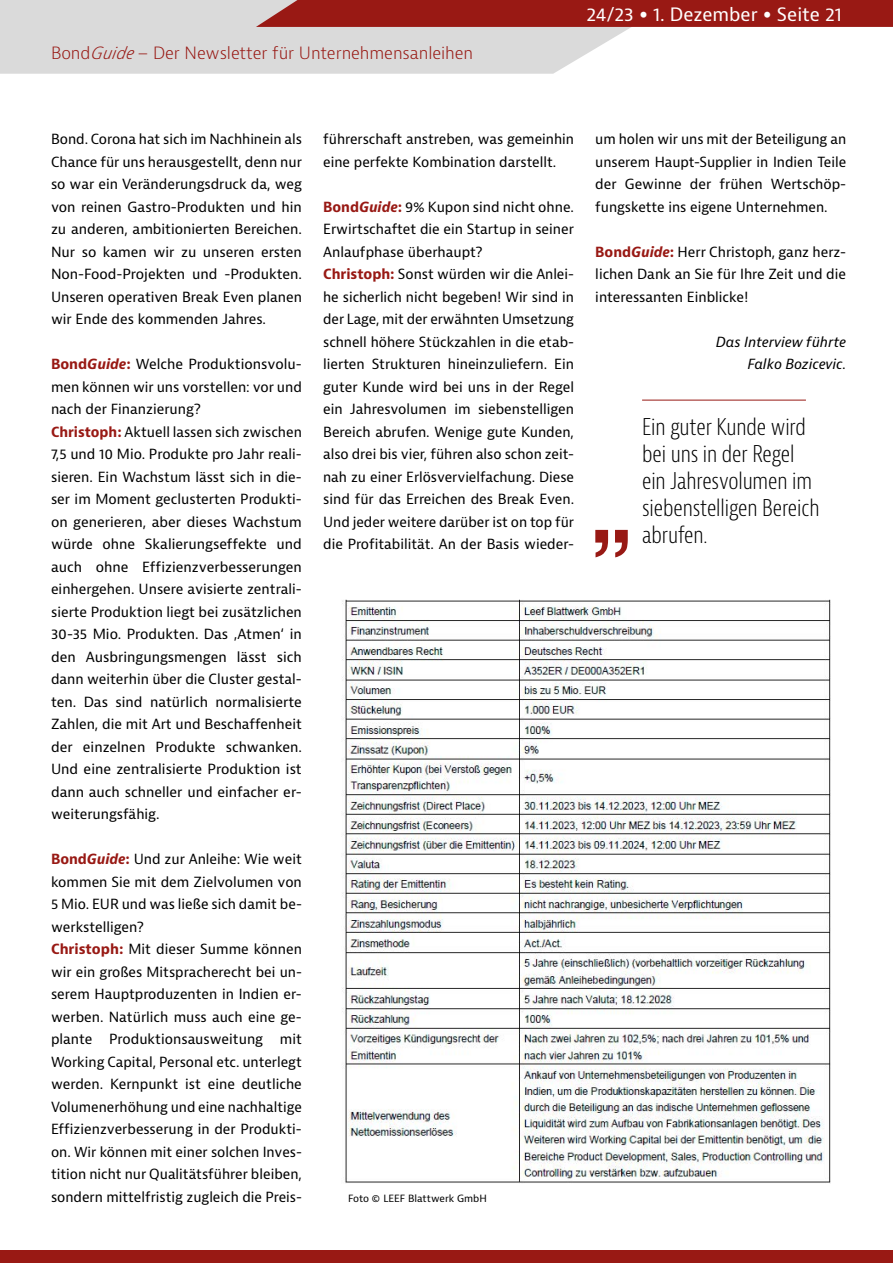
<style>
.page{position:relative;width:893px;height:1263px;background:#fff}
.page>*{position:absolute;margin:0;border:0;box-sizing:border-box;transform-origin:0 0}
.t1{font:300 condensed 22.5px/27px "Bernina Sans";letter-spacing:-.005em;color:#000}
.t2{font:18px "Bernina Sans";color:#fff}
.t3{font:300 16.5px "Bernina Sans";letter-spacing:-.005em;color:#981914}
.t4{font:13.65px/22.5px "Bernina Sans";color:#000}
.t5{font:italic 13.65px/22.5px "Bernina Sans";color:#000;text-align:right}
.t6{font:9.75px "Bernina Sans";color:#000}
.s1{font-style:italic}
.s2{font-family:"Arial";font-weight:900}
.s3{font-weight:700;color:#981914}
.s4{font-weight:700;font-style:italic;color:#981914}
</style>
<div class="page">
<div style="left:0;top:0;width:631px;height:74px;background:#dadada"></div>
<svg style="left:256px;top:0;width:637px;height:27px;background:#9b1f1a"></svg>
<div style="left:0;top:1250px;width:893px;height:13px;background:#991914"></div>
<img style="left:342px;top:599px;width:489px;height:584px">
<svg style="left:595px;top:530px;width:33px;height:27px"></svg>
<hr style="left:642px;top:400px;width:164px;height:1px;background:#981914">
<p class="t3" style="left:51px;top:42px;width:424px">Bond<span class="s1">Guide</span>– Der Newsletter für Unternehmensanleihen</p>
<h2 class="t2" style="left:587px;top:2px;width:257px">24/23 <span class="s2">•</span> 1. Dezember <span class="s2">•</span> Seite 21</h2>
<p class="t4" style="left:51px;top:128px;width:252px;text-align:justify">Bond. Corona hat sich im Nachhinein als Chance für uns herausgestellt, denn nur so war ein Veränderungsdruck da, weg von reinen Gastro-Produkten und hin zu anderen, ambitionierten Bereichen.<br>Nur so kamen wir zu unseren ersten Non-Food-Projekten und -Produkten.<br>Unseren operativen Break Even planen wir Ende des kommenden Jahres.</p>
<p class="t4" style="left:51px;top:353px;width:252px"><span class="s3">Bond</span><span class="s4">Guide</span><span class="s3">:</span> Welche Produktionsvolu&shy;men können wir uns vorstellen: vor und nach der Finanzierung?<br><span class="s3">Christoph:</span> Aktuell lassen sich zwischen 7,5 und 10 Mio. Produkte pro Jahr reali&shy;sieren. Ein Wachstum lässt sich in die&shy;ser im Moment geclusterten Produkti&shy;on generieren, aber dieses Wachstum würde ohne Skalierungseffekte und auch ohne Effizienzverbesserungen einhergehen. Unsere avisierte zentrali&shy;sierte Produktion liegt bei zusätzlichen 30-35 Mio. Produkten. Das ‚Atmen‘ in den Ausbringungsmengen lässt sich dann weiterhin über die Cluster gestal&shy;ten. Das sind natürlich normalisierte Zahlen, die mit Art und Beschaffenheit der einzelnen Produkte schwanken.<br>Und eine zentralisierte Produktion ist dann auch schneller und einfacher er&shy;weiterungsfähig.</p>
<p class="t4" style="left:51px;top:848px;width:252px"><span class="s3">Bond</span><span class="s4">Guide</span><span class="s3">:</span> Und zur Anleihe: Wie weit kommen Sie mit dem Zielvolumen von 5 Mio. EUR und was ließe sich damit be&shy;werkstelligen?<br><span class="s3">Christoph:</span> Mit dieser Summe können wir ein großes Mitspracherecht bei un&shy;serem Hauptproduzenten in Indien er&shy;werben. Natürlich muss auch eine ge&shy;plante Produktionsausweitung mit Working Capital, Personal etc. unterlegt werden. Kernpunkt ist eine deutliche Volumenerhöhung und eine nachhaltige Effizienzverbesserung in der Produkti&shy;on. Wir können mit einer solchen Inves&shy;tition nicht nur Qualitätsführer bleiben, sondern mittelfristig zugleich die Preis-</p>
<p class="t4" style="left:323px;top:128px;width:252px">führerschaft anstreben, was gemeinhin eine perfekte Kombination darstellt.</p>
<p class="t4" style="left:323px;top:196px;width:252px"><span class="s3">Bond</span><span class="s4">Guide</span><span class="s3">:</span> 9% Kupon sind nicht ohne.<br>Erwirtschaftet die ein Startup in seiner Anlaufphase überhaupt?<br><span class="s3">Christoph:</span> Sonst würden wir die Anlei&shy;he sicherlich nicht begeben! Wir sind in der Lage, mit der erwähnten Umsetzung schnell höhere Stückzahlen in die etab&shy;lierten Strukturen hineinzuliefern. Ein guter Kunde wird bei uns in der Regel ein Jahresvolumen im siebenstelligen Bereich abrufen. Wenige gute Kunden, also drei bis vier, führen also schon zeit&shy;nah zu einer Erlösvervielfachung. Diese sind für das Erreichen des Break Even.<br>Und jeder weitere darüber ist on top für die Profitabilität. An der Basis wieder-</p>
<p class="t6" style="left:348px;top:1192px;width:140px">Foto © LEEF Blattwerk GmbH</p>
<p class="t4" style="left:595px;top:128px;width:252px;text-align:justify">um holen wir uns mit der Beteiligung an unserem Haupt-Supplier in Indien Teile der Gewinne der frühen Wertschöp&shy;fungskette ins eigene Unternehmen.</p>
<p class="t4" style="left:595px;top:241px;width:252px;text-align:justify"><span class="s3">Bond</span><span class="s4">Guide</span><span class="s3">:</span> Herr Christoph, ganz herz&shy;lichen Dank an Sie für Ihre Zeit und die interessanten Einblicke!</p>
<p class="t5" style="left:716px;top:331px;width:132px">Das Interview führte<br>Falko Bozicevic.</p>
<h1 class="t1" style="left:642px;top:413px;width:179px">Ein guter Kunde wird bei uns in der Regel ein Jahresvolumen im siebenstelligen Bereich abrufen.</h1>
</div>
